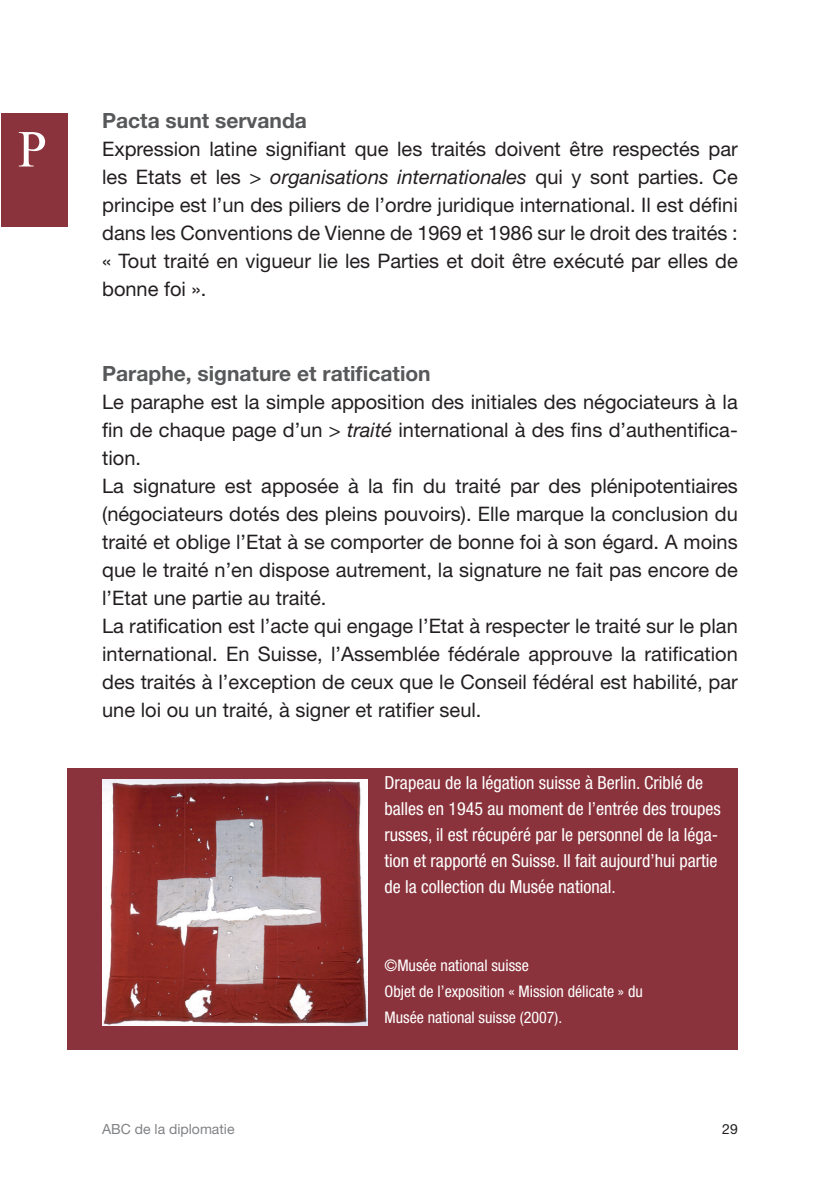
<style>
.page{position:relative;width:840px;height:1191px;background:#fff}
.page>*{position:absolute;margin:0;border:0;box-sizing:border-box;transform-origin:0 0}
.t1{font:52px "Times New Roman";color:#fff}
.t2{font:700 21px "Helvetica Neue LT Std";color:#57585a}
.t3{font:20px/28px "Helvetica Neue LT Std";color:#231f20;text-align:justify}
.t4{font:condensed 18px/26px "Helvetica Neue LT Std";color:#fff}
.t5{font:condensed 16px/26px "Helvetica Neue LT Std";color:#fff}
.t6{font:14px "Helvetica Neue LT Std";color:#808285}
.t7{font:14px "Helvetica Neue LT Std";color:#231f20}
.s1{font-style:italic}
</style>
<div class="page">
<div style="left:67px;top:768px;width:670px;height:281px;background:#8b333d"></div>
<img style="left:102px;top:780px;width:266px;height:245px">
<div style="left:1px;top:113px;width:67px;height:114px;background:#8b333d"></div>
<h1 class="t1" style="left:18px;top:114px;width:30px">P</h1>
<p class="t2" style="left:102px;top:108px;width:206px">Pacta sunt servanda</p>
<p class="t3" style="left:102px;top:135px;width:637px">Expression latine signifiant que les traités doivent être respectés par les Etats et les <span class="s1">&gt; organisations internationales</span> qui y sont parties. Ce principe est l’un des piliers de l’ordre juridique international. Il est défini dans les Conventions de Vienne de 1 969 et 1 986 sur le droit des traités : « Tout traité en vigueur lie les Parties et doit être exécuté par elles de bonne foi ».</p>
<p class="t2" style="left:102px;top:360px;width:330px">Paraphe, signature et ratification</p>
<p class="t3" style="left:102px;top:387px;width:637px;text-align:left">Le paraphe est la simple apposition des initiales des négociateurs à la fin de chaque page d’un <span class="s1">&gt; traité</span> international à des fins d’authentifica&shy;tion.<br>La signature est apposée à la fin du traité par des plénipotentiaires (négociateurs dotés des pleins pouvoirs). Elle marque la conclusion du traité et oblige l’Etat à se comporter de bonne foi à son égard. A moins que le traité n’en dispose autrement, la signature ne fait pas encore de l’Etat une partie au traité.<br>La ratification est l’acte qui engage l’Etat à respecter le traité sur le plan international. En Suisse, l’Assemblée fédérale approuve la ratification des traités à l’exception de ceux que le Conseil fédéral est habilité, par une loi ou un traité, à signer et ratifier seul.</p>
<p class="t4" style="left:384px;top:769px;width:337px">Drapeau de la légation suisse à Berlin. Criblé de balles en 1945 au moment de l’entrée des troupes russes, il est récupéré par le personnel de la léga&shy;tion et rapporté en Suisse. Il fait aujourd’hui partie de la collection du Musée national.</p>
<p class="t5" style="left:384px;top:952px;width:260px">©Musée national suisse<br>Objet de l’exposition « Mission délicate » du<br>Musée national suisse (2007).</p>
<p class="t6" style="left:102px;top:1121px;width:134px">ABC de la diplomatie</p>
<p class="t7" style="left:721px;top:1121px;width:17px">29</p>
</div>
